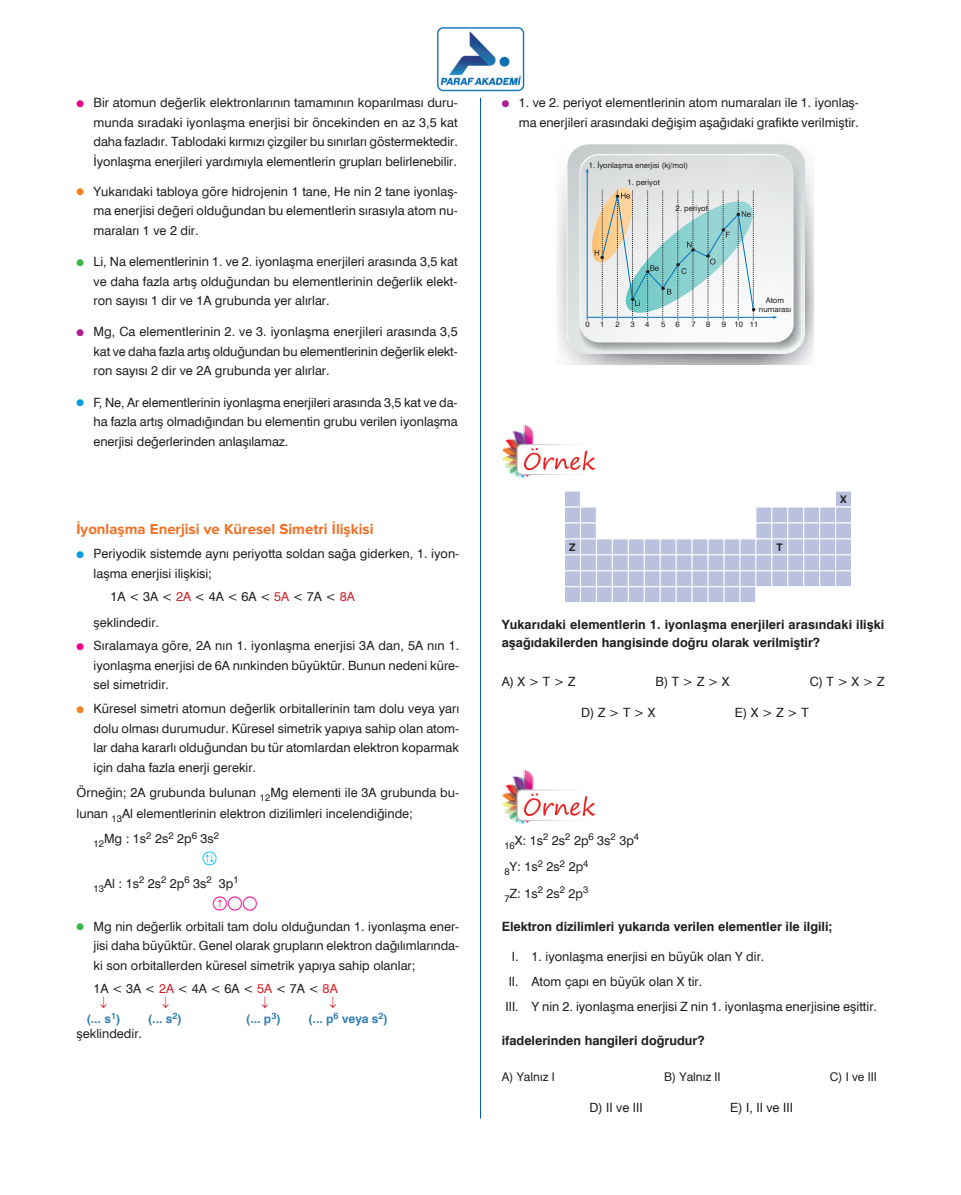
<style>
.page{position:relative;width:961px;height:1195px;background:#fff}
.page>*{position:absolute;margin:0;border:0;box-sizing:border-box;transform-origin:0 0}
.t1{font:700 15px "Proxima Nova";color:#f36e21}
.t2{font:12.75px/19.5px "Swiss 721 BT";color:#231f20;text-align:justify}
.t3{font:700 12.75px/18px "Swiss 721 BT";color:#231f20}
.t4{font:12.75px "OKIMYA OKLU Sw";color:#ed028c}
.t5{font:12.75px "OKIMYA OKLU Sw";color:#15c0f2}
.t6{font:700 12px "Swiss 721 BT";color:#317db2}
.t7{font:12px "Swiss 721 BT";color:#231f20}
.t8{font:700 10.5px "Swiss 721 BT";color:#231f20}
.t9{font:7.8px/9.3px "Swiss 721 BT";color:#231f20;text-align:center}
.s1{color:#d1232a}
</style>
<div class="page">
<img style="left:437px;top:27px;width:88px;height:65px">
<hr style="left:480px;top:98px;width:1px;height:1020px;background:#015aaa">
<svg style="left:557px;top:164px;width:256px;height:200px"></svg>
<svg style="left:567px;top:144px;width:238px;height:210px;background:#d9dcdc"></svg>
<svg style="left:580px;top:155px;width:222px;height:196px"></svg>
<svg style="left:565px;top:491px;width:286px;height:111px"></svg>
<img style="left:502px;top:424px;width:93px;height:54px">
<img style="left:502px;top:770px;width:93px;height:54px">
<p class="t2" style="left:94px;top:93px;width:366px">Bir atomun değerlik elektronlarının tamamının koparılması duru&shy;munda sıradaki iyonlaşma enerjisi bir öncekinden en az 3,5 kat daha fazladır. Tablodaki kırmızı çizgiler bu sınırları göstermektedir.<br>İyonlaşma enerjileri yardımıyla elementlerin grupları belirlenebilir.</p>
<p class="t2" style="left:94px;top:181px;width:366px">Yukarıdaki tabloya göre hidrojenin 1 tane, He nin 2 tane iyonlaş&shy;ma enerjisi değeri olduğundan bu elementlerin sırasıyla atom nu&shy;maraları 1 ve 2 dir.</p>
<p class="t2" style="left:94px;top:252px;width:366px">Li, Na elementlerinin 1. ve 2. iyonlaşma enerjileri arasında 3,5 kat ve daha fazla artış olduğundan bu elementlerinin değerlik elekt&shy;ron sayısı 1 dir ve 1A grubunda yer alırlar.</p>
<p class="t2" style="left:94px;top:322px;width:366px">Mg, Ca elementlerinin 2. ve 3. iyonlaşma enerjileri arasında 3,5 kat ve daha fazla artış olduğundan bu elementlerinin değerlik elekt&shy;ron sayısı 2 dir ve 2A grubunda yer alırlar.</p>
<p class="t2" style="left:94px;top:392px;width:366px">F, Ne, Ar elementlerinin iyonlaşma enerjileri arasında 3,5 kat ve da&shy;ha fazla artış olmadığından bu elementin grubu verilen iyonlaşma enerjisi değerlerinden anlaşılamaz.</p>
<p class="t1" style="left:77px;top:522px;width:298px">İyonlaşma Enerjisi ve Küresel Simetri İlişkisi</p>
<p class="t2" style="left:94px;top:544px;width:367px">Periyodik sistemde aynı periyotta soldan sağa giderken, 1. iyon&shy;laşma enerjisi ilişkisi;</p>
<p class="t2" style="left:94px;top:584px;width:263px;line-height:25.2px;text-indent:17px">1A &lt; 3A &lt; <span class="s1">2A</span> &lt; 4A &lt; 6A &lt; <span class="s1">5A</span> &lt; 7A &lt; <span class="s1">8A </span>şeklindedir.</p>
<p class="t2" style="left:94px;top:636px;width:367px">Sıralamaya göre, 2A nın 1. iyonlaşma enerjisi 3A dan, 5A nın 1. iyonlaşma enerjisi de 6A nınkinden büyüktür. Bunun nedeni küre&shy;sel simetridir.</p>
<p class="t2" style="left:94px;top:699px;width:367px">Küresel simetri atomun değerlik orbitallerinin tam dolu veya yarı dolu olması durumudur. Küresel simetrik yapıya sahip olan atom&shy;lar daha kararlı olduğundan bu tür atomlardan elektron koparmak için daha fazla enerji gerekir.</p>
<p class="t2" style="left:77px;top:782px;width:384px;line-height:21px">Örneğin; 2A grubunda bulunan <sub>12</sub>Mg elementi ile 3A grubunda bu&shy;lunan <sub>13</sub>Al elementlerinin elektron dizilimleri incelendiğinde;</p>
<p class="t2" style="left:94px;top:829px;width:127px"><sub>12</sub>Mg : 1s<sup>2</sup> 2s<sup>2</sup> 2p<sup>6</sup> 3s<sup>2</sup></p>
<p class="t5" style="left:202px;top:850px;width:17px">º</p>
<p class="t2" style="left:94px;top:873px;width:147px"><sub>13</sub>Al : 1s<sup>2</sup> 2s<sup>2</sup> 2p<sup>6</sup> 3s<sup>2</sup> 3p<sup>1</sup></p>
<p class="t4" style="left:212px;top:895px;width:47px">¸··</p>
<p class="t2" style="left:94px;top:916px;width:367px">Mg nin değerlik orbitali tam dolu olduğundan 1. iyonlaşma ener&shy;jisi daha büyüktür. Genel olarak grupların elektron dağılımlarında&shy;ki son orbitallerden küresel simetrik yapıya sahip olanlar;</p>
<p class="t2" style="left:94px;top:979px;width:246px">1A &lt; 3A &lt; <span class="s1">2A</span> &lt; 4A &lt; 6A &lt; <span class="s1">5A</span> &lt; 7A &lt; <span class="s1">8A</span></p>
<p class="t6" style="left:86px;top:1011px;width:36px">(... s<sup>1</sup>)</p>
<p class="t6" style="left:148px;top:1011px;width:36px">(... s<sup>2</sup>)</p>
<p class="t6" style="left:246px;top:1011px;width:37px">(... p<sup>3</sup>)</p>
<p class="t6" style="left:308px;top:1011px;width:81px">(... p<sup>6</sup> veya s<sup>2</sup>)</p>
<p class="t2" style="left:77px;top:1023px;width:67px">şeklindedir.</p>
<p class="t2" style="left:519px;top:93px;width:342px">1. ve 2. periyot elementlerinin atom numaraları ile 1. iyonlaş&shy;ma enerjileri arasındaki değişim aşağıdaki grafikte verilmiştir.</p>
<p class="t9" style="left:589px;top:161px;width:101px">1. İyonlaşma enerjisi (kj/mol)</p>
<p class="t9" style="left:628px;top:177px;width:34px">1. periyot</p>
<p class="t9" style="left:676px;top:204px;width:34px">2. periyot</p>
<p class="t9" style="left:759px;top:296px;width:34px">Atom numarası</p>
<p class="t9" style="left:585px;top:320px;width:6px">0</p>
<p class="t9" style="left:600px;top:320px;width:6px">1</p>
<p class="t9" style="left:615px;top:320px;width:6px">2</p>
<p class="t9" style="left:630px;top:320px;width:6px">3</p>
<p class="t9" style="left:645px;top:320px;width:6px">4</p>
<p class="t9" style="left:661px;top:320px;width:6px">5</p>
<p class="t9" style="left:676px;top:320px;width:6px">6</p>
<p class="t9" style="left:692px;top:320px;width:6px">7</p>
<p class="t9" style="left:706px;top:320px;width:6px">8</p>
<p class="t9" style="left:722px;top:320px;width:38px">9 10 11</p>
<p class="t8" style="left:569px;top:541px;width:8px">Z</p>
<p class="t8" style="left:777px;top:541px;width:8px">T</p>
<p class="t8" style="left:840px;top:493px;width:8px">X</p>
<p class="t3" style="left:502px;top:615px;width:384px">Yukarıdaki elementlerin 1. iyonlaşma enerjileri arasındaki ilişki aşağıdakilerden hangisinde doğru olarak verilmiştir?</p>
<p class="t2" style="left:502px;top:672px;width:75px">A) X &gt; T &gt; Z</p>
<p class="t2" style="left:656px;top:672px;width:76px">B) T &gt; Z &gt; X</p>
<p class="t2" style="left:810px;top:672px;width:76px">C) T &gt; X &gt; Z</p>
<p class="t2" style="left:581px;top:702px;width:76px">D) Z &gt; T &gt; X</p>
<p class="t2" style="left:735px;top:702px;width:75px">E) X &gt; Z &gt; T</p>
<p class="t2" style="left:504px;top:827px;width:136px;line-height:26.5px;text-align:left"><sub>16</sub>X: 1s<sup>2</sup> 2s<sup>2</sup> 2p<sup>6</sup> 3s<sup>2</sup> 3p<sup>4<br></sup><sub>8</sub>Y: 1s<sup>2</sup> 2s<sup>2</sup> 2p<sup>4<br></sup><sub>7</sub>Z: 1s<sup>2</sup> 2s<sup>2</sup> 2p<sup>3</sup></p>
<p class="t3" style="left:502px;top:918px;width:332px">Elektron dizilimleri yukarıda verilen elementler ile ilgili;</p>
<p class="t2" style="left:505px;top:944px;width:373px;line-height:25.2px;text-align:left;text-indent:7px">I. 1. iyonlaşma enerjisi en büyük olan Y dir.<br>II. Atom çapı en büyük olan X tir.<br>III. Y nin 2. iyonlaşma enerjisi Z nin 1. iyonlaşma enerjisine eşittir.</p>
<p class="t3" style="left:502px;top:1031px;width:204px">ifadelerinden hangileri doğrudur?</p>
<p class="t7" style="left:502px;top:1069px;width:55px">A) Yalnız I</p>
<p class="t7" style="left:664px;top:1069px;width:58px">B) Yalnız II</p>
<p class="t7" style="left:830px;top:1069px;width:49px">C) I ve III</p>
<p class="t2" style="left:589px;top:1097px;width:55px">D) II ve III</p>
<p class="t2" style="left:730px;top:1097px;width:64px">E) I, II ve III</p>
</div>
